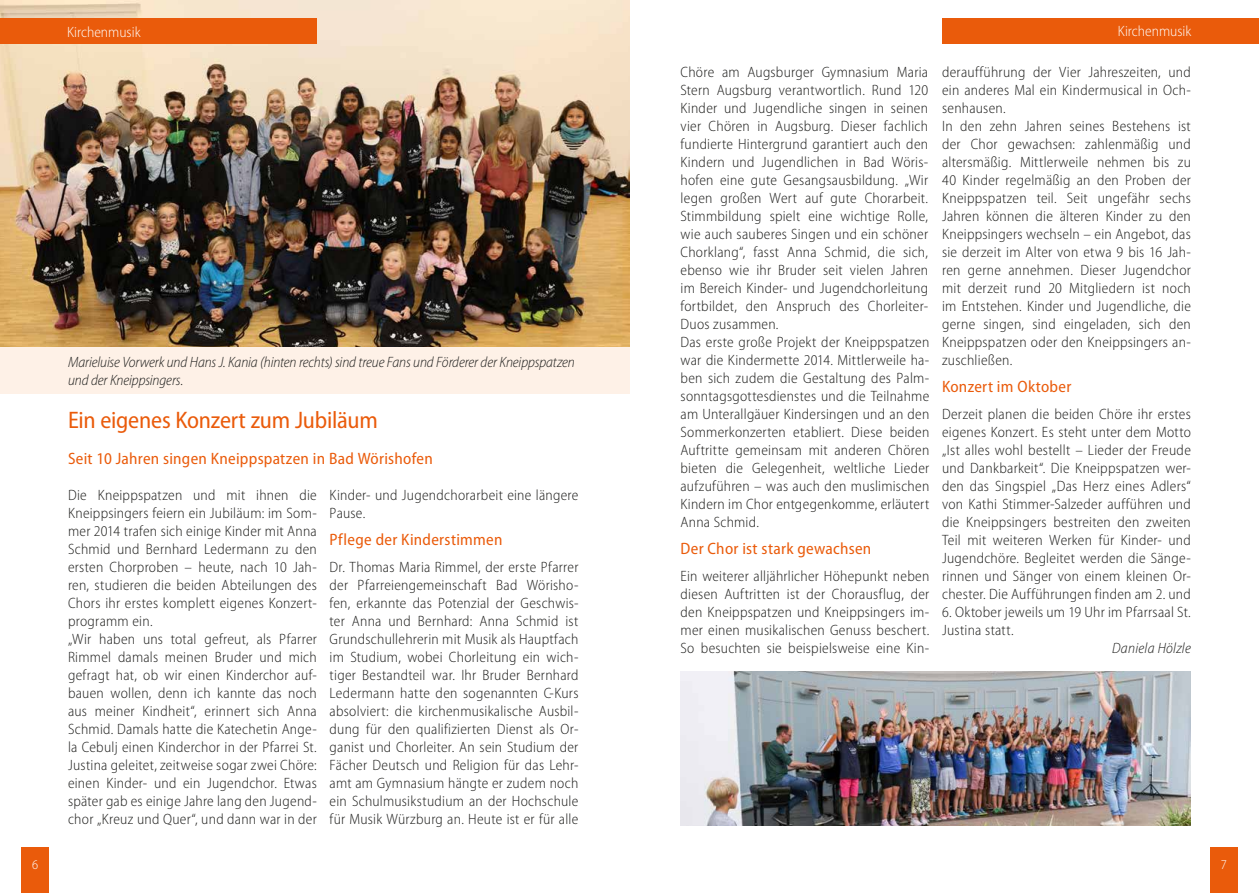
<style>
.page{position:relative;width:1259px;height:893px;background:#fff}
.page>*{position:absolute;margin:0;border:0;box-sizing:border-box;transform-origin:0 0}
.t1{font:semi-condensed 24px "Myriad Pro";letter-spacing:-.01em;color:#ea5b0b}
.t2{font:semi-condensed 16.5px "Myriad Pro";letter-spacing:.015em;color:#ea5b0b}
.t3{font:300 semi-condensed 15px/18px "Myriad Pro";letter-spacing:.015em;color:#1d1d1b}
.t4{font:italic 300 semi-condensed 15px/18px "Myriad Pro";letter-spacing:-.01em;color:#1d1d1b}
.t5{font:300 semi-condensed 15px "Myriad Pro";color:#fff}
.t6{font:italic 300 semi-condensed 15px "Myriad Pro";letter-spacing:.015em;color:#1d1d1b}
.t7{font:300 semi-condensed 13.5px "Myriad Pro";color:#fff}
</style>
<div class="page">
<img style="left:0;top:0;width:629px;height:347px">
<img style="left:680px;top:671px;width:511px;height:154px">
<div style="left:0;top:18px;width:317px;height:26px;background:#ea5b0b"></div>
<div style="left:942px;top:18px;width:317px;height:26px;background:#ea5b0b"></div>
<div style="left:21px;top:847px;width:28px;height:46px;background:#ea5b0b"></div>
<div style="left:1209px;top:847px;width:28px;height:46px;background:#ea5b0b"></div>
<div style="left:0;top:347px;width:629px;height:46px;background:#fef1e7"></div>
<p class="t5" style="left:67px;top:24px;width:75px">Kirchenmusik</p>
<p class="t5" style="left:1118px;top:23px;width:75px">Kirchenmusik</p>
<p class="t4" style="left:68px;top:353px;width:508px">Marieluise Vorwerk und Hans J. Kania (hinten rechts) sind treue Fans und Förderer der Kneippspatzen und der Kneippsingers.</p>
<h1 class="t1" style="left:68px;top:407px;width:311px">Ein eigenes Konzert zum Jubiläum</h1>
<p class="t2" style="left:68px;top:450px;width:366px">Seit 10 Jahren singen Kneippspatzen in Bad Wörishofen</p>
<p class="t3" style="left:68px;top:486px;width:250px">Die Kneippspatzen und mit ihnen die Kneippsingers feiern ein Jubiläum: im Som&shy;mer 2014 trafen sich einige Kinder mit Anna Schmid und Bernhard Ledermann zu den ersten Chorproben – heute, nach 10 Jah&shy;ren, studieren die beiden Abteilungen des Chors ihr erstes komplett eigenes Konzert&shy;programm ein.<br>„Wir haben uns total gefreut, als Pfarrer Rimmel damals meinen Bruder und mich gefragt hat, ob wir einen Kinderchor auf&shy;bauen wollen, denn ich kannte das noch aus meiner Kindheit“, erinnert sich Anna Schmid. Damals hatte die Katechetin Ange&shy;la Cebulj einen Kinderchor in der Pfarrei St.<br>Justina geleitet, zeitweise sogar zwei Chöre: einen Kinder- und ein Jugendchor. Etwas später gab es einige Jahre lang den Jugend&shy;chor „Kreuz und Quer“, und dann war in der</p>
<p class="t3" style="left:330px;top:486px;width:250px">Kinder- und Jugendchorarbeit eine längere<br>Pause.</p>
<p class="t2" style="left:330px;top:531px;width:174px">Pflege der Kinderstimmen</p>
<p class="t3" style="left:330px;top:558px;width:250px;text-align:justify">Dr. Thomas Maria Rimmel, der erste Pfarrer der Pfarreiengemeinschaft Bad Wörisho&shy;fen, erkannte das Potenzial der Geschwis&shy;ter Anna und Bernhard: Anna Schmid ist Grundschullehrerin mit Musik als Hauptfach im Studium, wobei Chorleitung ein wich&shy;tiger Bestandteil war. Ihr Bruder Bernhard Ledermann hatte den sogenannten C-Kurs absolviert: die kirchenmusikalische Ausbil&shy;dung für den qualifizierten Dienst als Or&shy;ganist und Chorleiter. An sein Studium der Fächer Deutsch und Religion für das Lehr&shy;amt am Gymnasium hängte er zudem noch ein Schulmusikstudium an der Hochschule für Musik Würzburg an. Heute ist er für alle</p>
<p class="t3" style="left:680px;top:63px;width:250px">Chöre am Augsburger Gymnasium Maria Stern Augsburg verantwortlich. Rund 120<br>Kinder und Jugendliche singen in seinen vier Chören in Augsburg. Dieser fachlich fundierte Hintergrund garantiert auch den Kindern und Jugendlichen in Bad Wöris&shy;hofen eine gute Gesangsausbildung. „Wir legen großen Wert auf gute Chorarbeit.<br>Stimmbildung spielt eine wichtige Rolle, wie auch sauberes Singen und ein schöner Chorklang“, fasst Anna Schmid, die sich, ebenso wie ihr Bruder seit vielen Jahren im Bereich Kinder- und Jugendchorleitung fortbildet, den Anspruch des Chorleiter-Duos zusammen.<br>Das erste große Projekt der Kneippspatzen war die Kindermette 2014. Mittlerweile ha&shy;ben sich zudem die Gestaltung des Palm&shy;sonntagsgottesdienstes und die Teilnahme am Unterallgäuer Kindersingen und an den Sommerkonzerten etabliert. Diese beiden Auftritte gemeinsam mit anderen Chören bieten die Gelegenheit, weltliche Lieder aufzuführen – was auch den muslimischen Kindern im Chor entgegenkomme, erläutert Anna Schmid.</p>
<p class="t2" style="left:680px;top:540px;width:192px">Der Chor ist stark gewachsen</p>
<p class="t3" style="left:680px;top:567px;width:250px;text-align:justify">Ein weiterer alljährlicher Höhepunkt neben diesen Auftritten ist der Chorausflug, der den Kneippspatzen und Kneippsingers im&shy;mer einen musikalischen Genuss beschert.<br>So besuchten sie beispielsweise eine Kin-</p>
<p class="t3" style="left:942px;top:63px;width:250px">deraufführung der Vier Jahreszeiten, und ein anderes Mal ein Kindermusical in Och&shy;senhausen.<br>In den zehn Jahren seines Bestehens ist der Chor gewachsen: zahlenmäßig und altersmäßig. Mittlerweile nehmen bis zu 40 Kinder regelmäßig an den Proben der Kneippspatzen teil. Seit ungefähr sechs Jahren können die älteren Kinder zu den Kneippsingers wechseln – ein Angebot, das sie derzeit im Alter von etwa 9 bis 16 Jah&shy;ren gerne annehmen. Dieser Jugendchor mit derzeit rund 20 Mitgliedern ist noch im Entstehen. Kinder und Jugendliche, die gerne singen, sind eingeladen, sich den Kneippspatzen oder den Kneippsingers an&shy;zuschließen.</p>
<p class="t2" style="left:942px;top:378px;width:131px">Konzert im Oktober</p>
<p class="t3" style="left:942px;top:405px;width:250px;text-align:justify">Derzeit planen die beiden Chöre ihr erstes eigenes Konzert. Es steht unter dem Motto „Ist alles wohl bestellt – Lieder der Freude und Dankbarkeit“. Die Kneippspatzen wer&shy;den das Singspiel „Das Herz eines Adlers“ von Kathi Stimmer-Salzeder aufführen und die Kneippsingers bestreiten den zweiten Teil mit weiteren Werken für Kinder- und Jugendchöre. Begleitet werden die Sänge&shy;rinnen und Sänger von einem kleinen Or&shy;chester. Die Aufführungen finden am 2. und</p>
<p class="t3" style="left:942px;top:603px;width:250px">6. Oktober jeweils um 19 Uhr im Pfarrsaal St.<br>Justina statt.</p>
<p class="t6" style="left:1112px;top:640px;width:80px">Daniela Hölzle</p>
<p class="t7" style="left:32px;top:857px;width:8px">6</p>
<p class="t7" style="left:1220px;top:857px;width:8px">7</p>
</div>
